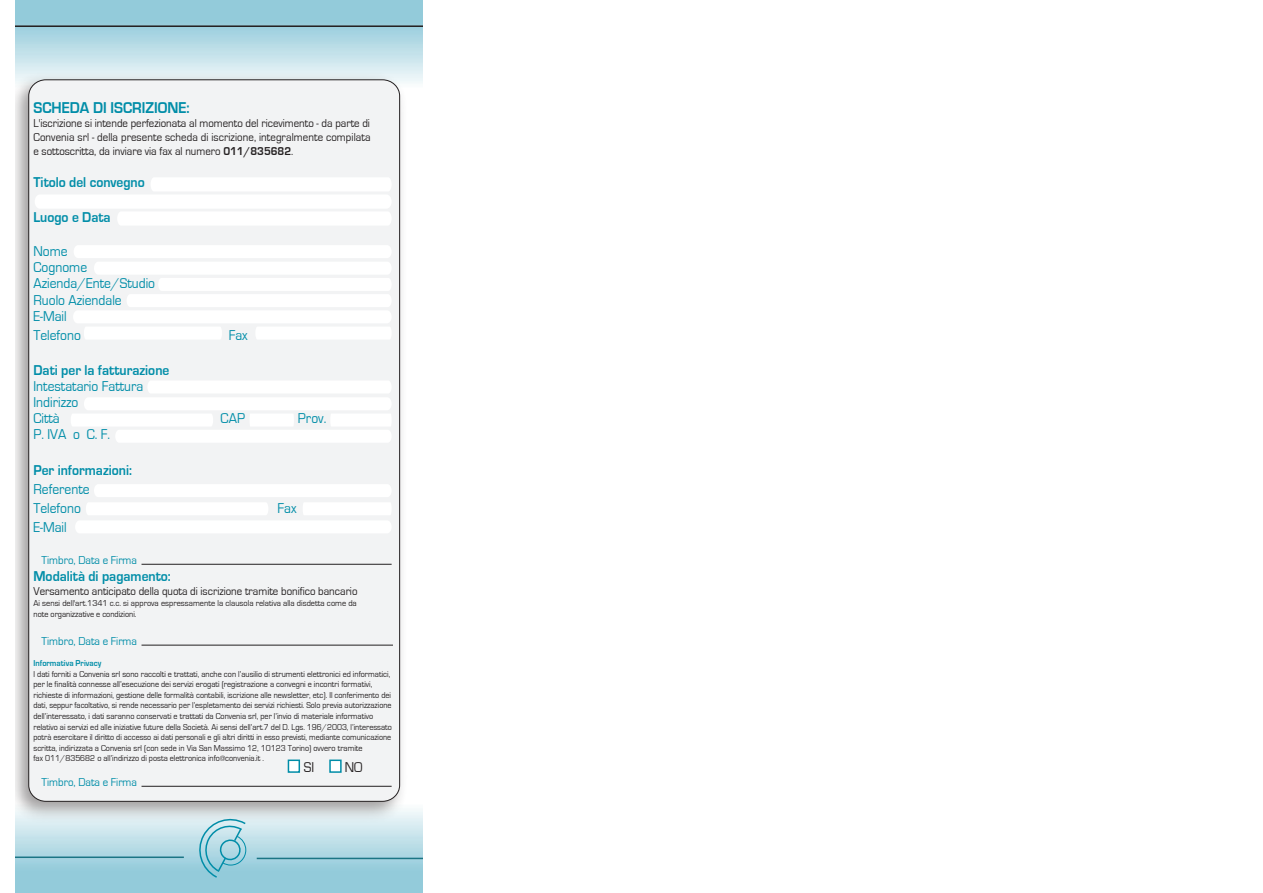
<style>
.page{position:relative;width:1263px;height:893px;background:#fff}
.page>*{position:absolute;margin:0;border:0;box-sizing:border-box;transform-origin:0 0}
.t1{font:700 16.2px "Eurostile";color:#008da8;scale:.92 1}
.t2{font:14.7px/16.2px "Eurostile";color:#008da8;scale:.92 1}
.t3{font:700 14.7px "Eurostile";color:#008da8;scale:.92 1}
.t4{font:14.7px "Eurostile";color:#231f20;scale:.92 1}
.t5{font:11.7px/14.1px "Eurostile";color:#231f20;text-align:justify;scale:.92 1}
.t6{font:11.7px "Eurostile";color:#008da8;scale:.92 1}
.t7{font:8.85px/10.6px "Eurostile";color:#231f20;scale:.92 1}
.t8{font:8.85px/10.6px "Eurostile";color:#231f20;scale:.94 1}
.s1{font-weight:700}
.s2{font-weight:700;color:#008da8}
</style>
<div class="page">
<svg style="left:16px;top:809px;width:406px;height:84px;background:#a8d4e1"></svg>
<svg style="left:16px;top:0;width:406px;height:83px;background:#abd6e2"></svg>
<hr style="left:16px;top:25px;width:406px;height:2px;background:#231f20">
<hr style="left:257px;top:858px;width:165px;height:1px;background:#1b7585">
<svg style="left:196px;top:827px;width:51px;height:52px;background:#96cddb"></svg>
<hr style="left:16px;top:856px;width:168px;height:2px;background:#1b7585">
<img style="left:16px;top:67px;width:397px;height:760px">
<div style="left:29px;top:80px;width:371px;height:721px;background:#f2f3f4;border-radius:17px"></div>
<svg style="left:35px;top:178px;width:356px;height:47px"></svg>
<svg style="left:71px;top:381px;width:320px;height:61px"></svg>
<svg style="left:75px;top:484px;width:316px;height:49px"></svg>
<svg style="left:73px;top:245px;width:318px;height:94px"></svg>
<div style="left:288px;top:760px;width:11px;height:12px;background:#fff"></div>
<div style="left:288px;top:759px;width:12px;height:14px;border:2px solid #008da8"></div>
<div style="left:330px;top:760px;width:11px;height:12px;background:#fff"></div>
<div style="left:329px;top:759px;width:13px;height:14px;border:2px solid #008da8"></div>
<p class="t1" style="left:33px;top:99px;width:171px">SCHEDA DI ISCRIZIONE:</p>
<p class="t5" style="left:33px;top:116px;width:368px">L'iscrizione si intende perfezionata al momento del ricevimento - da parte di Convenia srl - della presente scheda di iscrizione, integralmente compilata e sottoscritta, da inviare via fax al numero <span class="s1">011/835682</span>.</p>
<p class="t3" style="left:33px;top:174px;width:122px">Titolo del convegno</p>
<p class="t3" style="left:33px;top:209px;width:85px">Luogo e Data</p>
<p class="t2" style="left:33px;top:243px;width:134px">Nome<br>Cognome<br>Azienda/Ente/Studio<br>Ruolo Aziendale<br>E-Mail</p>
<p class="t2" style="left:33px;top:327px;width:53px">Telefono</p>
<p class="t2" style="left:229px;top:327px;width:22px">Fax</p>
<p class="t2" style="left:33px;top:363px;width:149px"><span class="s1">Dati per la fatturazione<br></span>Intestatario Fattura<br>Indirizzo<br>Città</p>
<p class="t2" style="left:221px;top:411px;width:28px">CAP</p>
<p class="t2" style="left:298px;top:411px;width:32px">Prov.</p>
<p class="t2" style="left:33px;top:427px;width:85px">P. IVA o C. F.</p>
<p class="t2" style="left:33px;top:460px;width:108px;line-height:19px"><span class="s1">Per informazioni:<br></span>Referente<br>Telefono</p>
<p class="t2" style="left:278px;top:500px;width:22px">Fax</p>
<p class="t2" style="left:33px;top:519px;width:38px">E-Mail</p>
<p class="t6" style="left:42px;top:553px;width:105px">Timbro, Data e Firma</p>
<p class="t3" style="left:33px;top:568px;width:151px">Modalità di pagamento:</p>
<p class="t5" style="left:33px;top:585px;width:354px">Versamento anticipato della quota di iscrizione tramite bonifico bancario</p>
<p class="t8" style="left:33px;top:598px;width:346px">Ai sensi dell'art.1341 c.c. si approva espressamente la clausola relativa alla disdetta come da note organizzative e condizioni.</p>
<p class="t6" style="left:42px;top:635px;width:105px">Timbro, Data e Firma</p>
<p class="t7" style="left:33px;top:658px;width:391px"><span class="s2">Informativa Privacy<br></span>I dati forniti a Convenia srl sono raccolti e trattati, anche con l’ausilio di strumenti elettronici ed informatici, per le finalità connesse all’esecuzione dei servizi erogati (registrazione a convegni e incontri formativi, richieste di informazioni, gestione delle formalità contabili, iscrizione alle newsletter, etc). Il conferimento dei dati, seppur facoltativo, si rende necessario per l’espletamento dei servizi richiesti. Solo previa autorizzazione dell’interessato, i dati saranno conservati e trattati da Convenia srl, per l’invio di materiale informativo relativo ai servizi ed alle iniziative future della Società. Ai sensi dell’art.7 del D. Lgs. 196/2003, l’interessato potrà esercitare il diritto di accesso ai dati personali e gli altri diritti in esso previsti, mediante comunicazione scritta, indirizzata a Convenia srl (con sede in Via San Massimo 12, 10123 Torino) ovvero tramite<br>fax 011/835682 o all’indirizzo di posta elettronica info@convenia.it .</p>
<p class="t6" style="left:42px;top:776px;width:105px">Timbro, Data e Firma</p>
<p class="t4" style="left:304px;top:759px;width:13px">SI</p>
<p class="t4" style="left:345px;top:759px;width:21px">NO</p>
</div>
